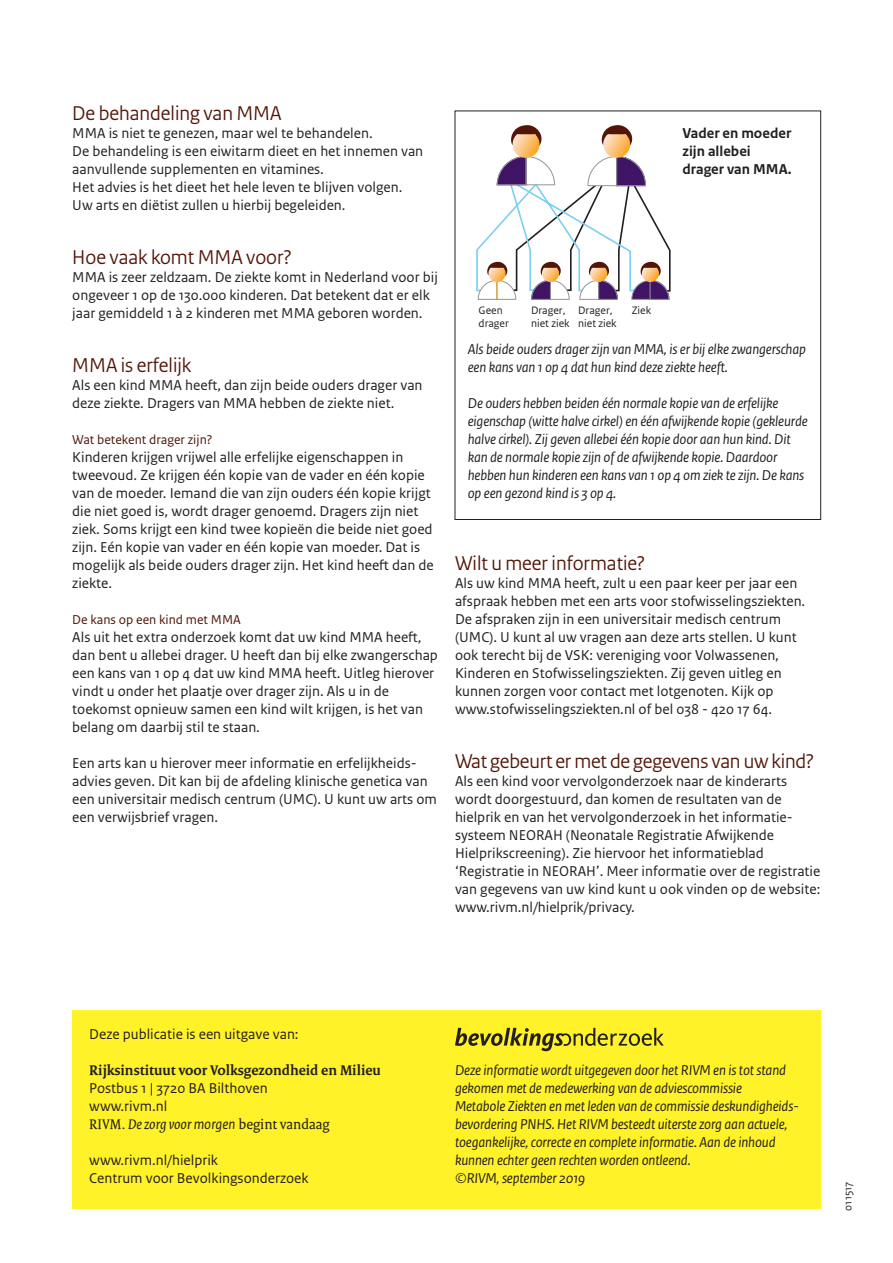
<style>
.page{position:relative;width:893px;height:1263px;background:#fff}
.page>*{position:absolute;margin:0;border:0;box-sizing:border-box;transform-origin:0 0}
._05_RIVM_Paragraafko{font:21px "Rijksoverheid Sans Heading";color:#511607}
._10_RIVM_Broodtekst{font:15px/18px "Rijksoverheid Sans Text";color:#231f20}
._10_RIVM_Broodtekst-2{font:italic 15px/18px "Rijksoverheid Sans Text";letter-spacing:-.01em;color:#231f20}
._10_RIVM_Broodtekst-3{font:700 15px "Rijksoverheid Serif";color:#231f20}
.t1{font:700 15px/18px "Rijksoverheid Sans Text";color:#231f20}
._10_RIVM_Broodtekst-4{font:15px "Rijksoverheid Serif";color:#231f20}
._08_RIVM_Tussenkop{font:13.5px "Rijksoverheid Sans Text";color:#511607}
.t2{font:11.4px/13px "Rijksoverheid Sans Text";color:#231f20}
.t3{font:11.25px "Rijksoverheid Sans Text";color:#231f20}
.s1{font-style:italic}
.s2{font-family:"Rijksoverheid Sans Text";font-style:italic}
</style>
<div class="page">
<div style="left:455px;top:111px;width:366px;height:409px;border:1px solid #231f20"></div>
<svg style="left:476px;top:125px;width:195px;height:175px"></svg>
<div style="left:72px;top:1010px;width:749px;height:198px;background:#fff229"></div>
<svg style="left:455px;top:1028px;width:209px;height:23px"></svg>
<p class="_05_RIVM_Paragraafko" style="left:72px;top:101px;width:211px">De behandeling van MMA</p>
<p class="_10_RIVM_Broodtekst" style="left:72px;top:124px;width:302px">MMA is niet te genezen, maar wel te behandelen.</p>
<p class="_10_RIVM_Broodtekst" style="left:72px;top:142px;width:352px">De behandeling is een eiwitarm dieet en het innemen van aanvullende supplementen en vitamines.</p>
<p class="_10_RIVM_Broodtekst" style="left:72px;top:178px;width:332px">Het advies is het dieet het hele leven te blijven volgen.</p>
<p class="_10_RIVM_Broodtekst" style="left:72px;top:196px;width:275px">Uw arts en diëtist zullen u hierbij begeleiden.</p>
<p class="_05_RIVM_Paragraafko" style="left:72px;top:245px;width:221px">Hoe vaak komt MMA voor?</p>
<p class="_10_RIVM_Broodtekst" style="left:72px;top:268px;width:367px">MMA is zeer zeldzaam. De ziekte komt in Nederland voor bij ongeveer 1 op de 130.000 kinderen. Dat betekent dat er elk jaar gemiddeld 1 à 2 kinderen met MMA geboren worden.</p>
<p class="_05_RIVM_Paragraafko" style="left:72px;top:353px;width:121px">MMA is erfelijk</p>
<p class="_10_RIVM_Broodtekst" style="left:72px;top:376px;width:352px">Als een kind MMA heeft, dan zijn beide ouders drager van deze ziekte. Dragers van MMA hebben de ziekte niet.</p>
<h3 class="_08_RIVM_Tussenkop" style="left:72px;top:432px;width:142px">Wat betekent drager zijn?</h3>
<p class="_10_RIVM_Broodtekst" style="left:72px;top:448px;width:363px">Kinderen krijgen vrijwel alle erfelijke eigenschappen in tweevoud. Ze krijgen één kopie van de vader en één kopie van de moeder. Iemand die van zijn ouders één kopie krijgt die niet goed is, wordt drager genoemd. Dragers zijn niet ziek. Soms krijgt een kind twee kopieën die beide niet goed zijn. Eén kopie van vader en één kopie van moeder. Dat is mogelijk als beide ouders drager zijn. Het kind heeft dan de ziekte.</p>
<h3 class="_08_RIVM_Tussenkop" style="left:72px;top:612px;width:170px">De kans op een kind met MMA</h3>
<p class="_10_RIVM_Broodtekst" style="left:72px;top:628px;width:367px">Als uit het extra onderzoek komt dat uw kind MMA heeft, dan bent u allebei drager. U heeft dan bij elke zwangerschap een kans van 1 op 4 dat uw kind MMA heeft. Uitleg hierover vindt u onder het plaatje over drager zijn. Als u in de toekomst opnieuw samen een kind wilt krijgen, is het van belang om daarbij stil te staan.</p>
<p class="_10_RIVM_Broodtekst" style="left:72px;top:754px;width:366px">Een arts kan u hierover meer informatie en erfelijkheids&shy;advies geven. Dit kan bij de afdeling klinische genetica van een universitair medisch centrum (UMC). U kunt uw arts om een verwijsbrief vragen.</p>
<h3 class="t1" style="left:682px;top:124px;width:111px">Vader en moeder zijn allebei drager van MMA.</h3>
<p class="t2" style="left:479px;top:303px;width:32px;line-height:13.6px">Geen drager</p>
<p class="t2" style="left:531px;top:304px;width:40px">Drager, niet ziek</p>
<p class="t2" style="left:578px;top:304px;width:40px">Drager, niet ziek</p>
<p class="t2" style="left:632px;top:304px;width:21px">Ziek</p>
<p class="_10_RIVM_Broodtekst-2" style="left:468px;top:341px;width:340px">Als beide ouders drager zijn van MMA, is er bij elke zwangerschap een kans van 1 op 4 dat hun kind deze ziekte heeft.</p>
<p class="_10_RIVM_Broodtekst-2" style="left:468px;top:395px;width:342px">De ouders hebben beiden één normale kopie van de erfelijke eigenschap (witte halve cirkel) en één afwijkende kopie (gekleurde halve cirkel). Zij geven allebei één kopie door aan hun kind. Dit kan de normale kopie zijn of de afwijkende kopie. Daardoor hebben hun kinderen een kans van 1 op 4 om ziek te zijn. De kans op een gezond kind is 3 op 4.</p>
<p class="_05_RIVM_Paragraafko" style="left:455px;top:551px;width:192px">Wilt u meer informatie?</p>
<p class="_10_RIVM_Broodtekst" style="left:455px;top:574px;width:352px">Als uw kind MMA heeft, zult u een paar keer per jaar een afspraak hebben met een arts voor stofwisselingsziekten.<br>De afspraken zijn in een universitair medisch centrum (UMC). U kunt al uw vragen aan deze arts stellen. U kunt ook terecht bij de VSK: vereniging voor Volwassenen, Kinderen en Stofwisselingsziekten. Zij geven uitleg en kunnen zorgen voor contact met lotgenoten. Kijk op www.stofwisselingsziekten.nl of bel 038 - 420 17 64.</p>
<p class="_05_RIVM_Paragraafko" style="left:455px;top:749px;width:360px">Wat gebeurt er met de gegevens van uw kind?</p>
<p class="_10_RIVM_Broodtekst" style="left:455px;top:772px;width:367px">Als een kind voor vervolgonderzoek naar de kinderarts wordt doorgestuurd, dan komen de resultaten van de hielprik en van het vervolgonderzoek in het informatie&shy;systeem NEORAH (Neonatale Registratie Afwijkende Hielprikscreening). Zie hiervoor het informatieblad ‘Registratie in NEORAH’. Meer informatie over de registratie van gegevens van uw kind kunt u ook vinden op de website: www.rivm.nl/hielprik/privacy.</p>
<p class="_10_RIVM_Broodtekst" style="left:89px;top:1025px;width:211px">Deze publicatie is een uitgave van:</p>
<p class="_10_RIVM_Broodtekst-3" style="left:89px;top:1061px;width:293px">Rijksinstituut voor Volksgezondheid en Milieu</p>
<p class="_10_RIVM_Broodtekst" style="left:89px;top:1079px;width:180px">Postbus 1 | 3720 BA Bilthoven</p>
<p class="_10_RIVM_Broodtekst" style="left:89px;top:1097px;width:80px">www.rivm.nl</p>
<p class="_10_RIVM_Broodtekst-4" style="left:89px;top:1115px;width:242px">RIVM. <span class="s1">De zorg voor</span> <span class="s2">morgen</span> begint vandaag</p>
<p class="_10_RIVM_Broodtekst" style="left:89px;top:1151px;width:130px">www.rivm.nl/hielprik</p>
<p class="_10_RIVM_Broodtekst" style="left:89px;top:1169px;width:221px">Centrum voor Bevolkingsonderzoek</p>
<p class="_10_RIVM_Broodtekst-2" style="left:455px;top:1061px;width:346px">Deze informatie wordt uitgegeven door het RIVM en is tot stand gekomen met de medewerking van de adviescommissie<br>Metabole Ziekten en met leden van de commissie deskundigheids&shy;bevordering PNHS. Het RIVM besteedt uiterste zorg aan actuele, toegankelijke, correcte en complete informatie. Aan de inhoud kunnen echter geen rechten worden ontleend.</p>
<p class="_10_RIVM_Broodtekst-2" style="left:455px;top:1169px;width:132px">©RIVM, september 2019</p>
<p class="t3" style="left:841px;top:1210px;width:30px;rotate:-90deg">011517</p>
</div>
